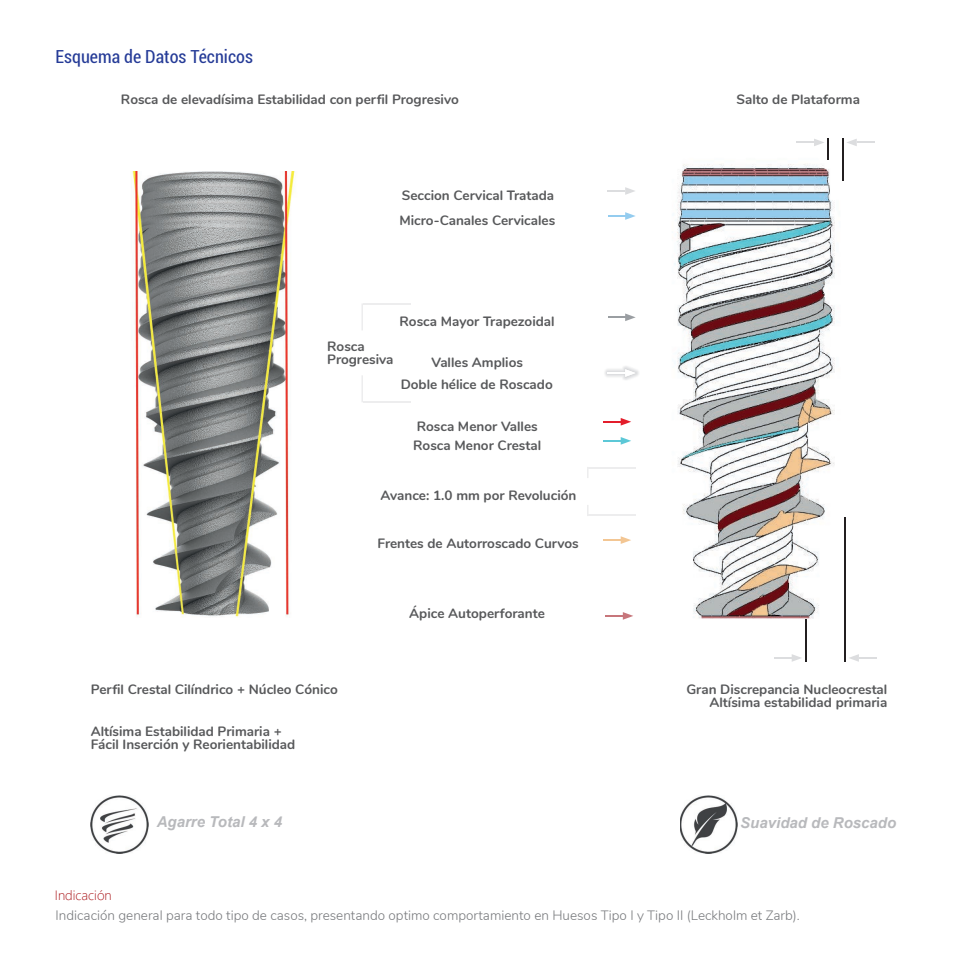
<style>
.page{position:relative;width:970px;height:970px;background:#fff}
.page>*{position:absolute;margin:0;border:0;box-sizing:border-box;transform-origin:0 0}
.t1{font:condensed 18px "Roboto";color:#253b97}
.t2{font:italic 700 15px "Arial";color:#b8b9bc}
.t3{font:700 13.5px/13.5px "Nunito";color:#57585a}
.t4{font:300 13.5px "Nunito";color:#787a7d}
.t5{font:300 13.5px "Segoe UI";color:#ab191d}
</style>
<div class="page">
<img style="left:680px;top:795px;width:57px;height:58px">
<img style="left:132px;top:171px;width:164px;height:446px">
<img style="left:674px;top:149px;width:172px;height:482px">
<hr style="left:827px;top:139px;width:2px;height:21px;background:#231f20">
<hr style="left:841px;top:139px;width:2px;height:42px;background:#231f20">
<svg style="left:847px;top:139px;width:27px;height:7px"></svg>
<svg style="left:796px;top:139px;width:28px;height:7px"></svg>
<hr style="left:805px;top:619px;width:1px;height:43px;background:#231f20">
<hr style="left:843px;top:517px;width:2px;height:145px;background:#231f20">
<svg style="left:849px;top:654px;width:27px;height:7px"></svg>
<svg style="left:774px;top:654px;width:28px;height:7px"></svg>
<svg style="left:607px;top:187px;width:28px;height:8px"></svg>
<hr style="left:607px;top:215px;width:20px;height:2px;background:#94ccef">
<svg style="left:625px;top:212px;width:10px;height:8px"></svg>
<hr style="left:607px;top:316px;width:20px;height:2px;background:#9a9ea2">
<svg style="left:625px;top:313px;width:10px;height:8px"></svg>
<img style="left:605px;top:366px;width:34px;height:14px">
<svg style="left:607px;top:369px;width:28px;height:8px"></svg>
<hr style="left:603px;top:539px;width:20px;height:2px;background:#f3c693">
<svg style="left:620px;top:536px;width:11px;height:8px"></svg>
<svg style="left:605px;top:612px;width:28px;height:7px"></svg>
<hr style="left:363px;top:303px;width:47px;height:2px;background:#ededee">
<svg style="left:362px;top:304px;width:1px;height:26px"></svg>
<hr style="left:363px;top:401px;width:47px;height:1px;background:#ededee">
<svg style="left:362px;top:375px;width:1px;height:27px"></svg>
<hr style="left:588px;top:467px;width:47px;height:1px;background:#ededee">
<hr style="left:588px;top:514px;width:47px;height:2px;background:#ededee">
<svg style="left:603px;top:437px;width:28px;height:7px"></svg>
<svg style="left:603px;top:418px;width:28px;height:7px"></svg>
<img style="left:91px;top:795px;width:57px;height:58px">
<h1 class="t1" style="left:56px;top:44px;width:199px">Esquema de Datos Técnicos</h1>
<p class="t3" style="left:121px;top:92px;width:339px">Rosca de elevadísima Estabilidad con perfil Progresivo</p>
<p class="t3" style="left:736px;top:92px;width:125px">Salto de Plataforma</p>
<p class="t3" style="left:399px;top:182px;width:157px;line-height:25px">Seccion Cervical Tratada<br>Micro-Canales Cervicales</p>
<p class="t3" style="left:399px;top:314px;width:156px">Rosca Mayor Trapezoidal</p>
<p class="t3" style="left:400px;top:350px;width:154px;line-height:21.8px;text-align:center">Valles Amplios<br>Doble hélice de Roscado</p>
<p class="t3" style="left:327px;top:338px;width:68px">Rosca<br>Progresiva</p>
<p class="t3" style="left:417px;top:418px;width:122px">Rosca Menor Valles</p>
<p class="t3" style="left:413px;top:437px;width:129px">Rosca Menor Crestal</p>
<p class="t3" style="left:380px;top:488px;width:197px">Avance: 1.0 mm por Revolución</p>
<p class="t3" style="left:377px;top:535px;width:203px">Frentes de Autorroscado Curvos</p>
<p class="t3" style="left:91px;top:681px;width:248px">Perfil Crestal Cilíndrico + Núcleo Cónico</p>
<p class="t3" style="left:91px;top:723px;width:206px">Altísima Estabilidad Primaria +<br>Fácil Inserción y Reorientabilidad</p>
<p class="t2" style="left:157px;top:812px;width:127px">Agarre Total 4 x 4</p>
<p class="t3" style="left:409px;top:606px;width:137px">Ápice Autoperforante</p>
<p class="t3" style="left:686px;top:681px;width:202px;text-align:right">Gran Discrepancia Nucleocrestal<br>Altísima estabilidad primaria</p>
<p class="t2" style="left:740px;top:812px;width:157px">Suavidad de Roscado</p>
<p class="t5" style="left:55px;top:882px;width:58px">Indicación</p>
<p class="t4" style="left:56px;top:905px;width:745px">Indicación general para todo tipo de casos, presentando optimo comportamiento en Huesos Tipo I y Tipo II (Leckholm et Zarb).</p>
</div>
